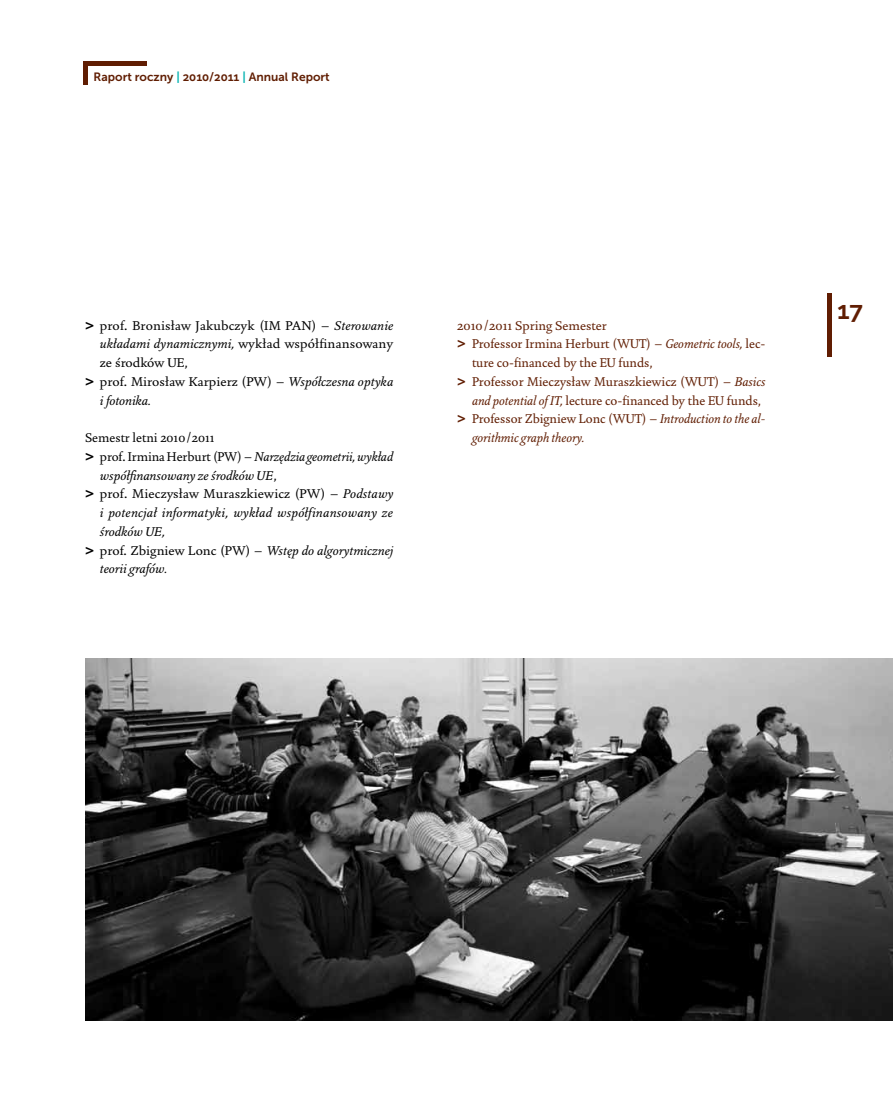
<style>
.page{position:relative;width:893px;height:1106px;background:#fff}
.page>*{position:absolute;margin:0;border:0;box-sizing:border-box;transform-origin:0 0}
.t1{font:25.5px "Museo Sans 700";color:#601d02}
.t2{font:15px "Augustin";color:#601d02}
.t3{font:15px "Augustin";letter-spacing:.005em;color:#000;scale:1.05 1}
.t4{font:italic 15px "Augustin";color:#000;scale:1.05 1}
.t5{font:italic 15px "Augustin";color:#000}
.t6{font:italic 15px "Augustin";color:#601d02}
.t7{font:15px "Augustin";letter-spacing:.005em;color:#000}
.t8{font:12px "Museo Sans 700";color:#601d02}
.s1{color:#00b1b0}
.s2{font-family:"Museo Sans 700"}
.s3{font-style:italic}
.s4{font-family:"Museo Sans 700";font-style:normal}
.s5{font-style:normal}
</style>
<div class="page">
<hr style="left:83px;top:64px;width:4px;height:21px;background:#601d02">
<hr style="left:83px;top:62px;width:64px;height:4px;background:#601d02">
<hr style="left:827px;top:293px;width:4px;height:63px;background:#601d02">
<img style="left:85px;top:658px;width:808px;height:362px">
<p class="t8" style="left:94px;top:70px;width:238px">Raport roczny <span class="s1">|</span> 2010/2011 <span class="s1">|</span> Annual Report</p>
<p class="t3" style="left:85px;top:318px;width:295px"><span class="s2">&gt;</span> prof. Bronisław Jakubczyk (IM PAN) – <span class="s3">Sterowanie</span></p>
<p class="t3" style="left:100px;top:336px;width:281px"><span class="s3">układami dynamicznymi,</span> wykład współfinansowany</p>
<p class="t3" style="left:100px;top:355px;width:85px">ze środków UE,</p>
<p class="t3" style="left:85px;top:374px;width:295px"><span class="s2">&gt;</span> prof. Mirosław Karpierz (PW) – <span class="s3">Współczesna optyka</span></p>
<p class="t4" style="left:100px;top:393px;width:50px">i fotonika.</p>
<p class="t7" style="left:85px;top:430px;width:131px">Semestr letni 2010/2011</p>
<p class="t5" style="left:85px;top:449px;width:310px"><span class="s4">&gt;</span> <span class="s5">prof. Irmina Herburt (PW) –</span> Narzędzia geometrii, wykład</p>
<p class="t4" style="left:100px;top:468px;width:170px">współfinansowany ze środków UE<span class="s5">,</span></p>
<p class="t3" style="left:85px;top:486px;width:295px"><span class="s2">&gt;</span> prof. Mieczysław Muraszkiewicz (PW) – <span class="s3">Podstawy</span></p>
<p class="t4" style="left:100px;top:505px;width:281px">i potencjał informatyki, wykład współfinansowany ze</p>
<p class="t4" style="left:100px;top:524px;width:64px">środków UE,</p>
<p class="t3" style="left:85px;top:543px;width:295px"><span class="s2">&gt;</span> prof. Zbigniew Lonc (PW) – <span class="s3">Wstęp do algorytmicznej</span></p>
<p class="t4" style="left:100px;top:562px;width:65px">teorii grafów.</p>
<p class="t2" style="left:457px;top:318px;width:151px">2010/2011 Spring Semester</p>
<p class="t2" style="left:457px;top:336px;width:310px"><span class="s2">&gt;</span> Professor Irmina Herburt (WUT) – <span class="s3">Geometric tools,</span> lec-</p>
<p class="t2" style="left:472px;top:355px;width:182px">ture co-financed by the EU funds,</p>
<p class="t2" style="left:457px;top:374px;width:310px"><span class="s2">&gt;</span> Professor Mieczysław Muraszkiewicz (WUT) – <span class="s3">Basics</span></p>
<p class="t2" style="left:472px;top:393px;width:290px"><span class="s3">and potential of IT,</span> lecture co-financed by the EU funds,</p>
<p class="t2" style="left:457px;top:411px;width:310px"><span class="s2">&gt;</span> Professor Zbigniew Lonc (WUT) – <span class="s3">Introduction to the al-</span></p>
<p class="t6" style="left:472px;top:430px;width:114px">gorithmic graph theory.</p>
<h1 class="t1" style="left:837px;top:296px;width:27px">17</h1>
</div>
